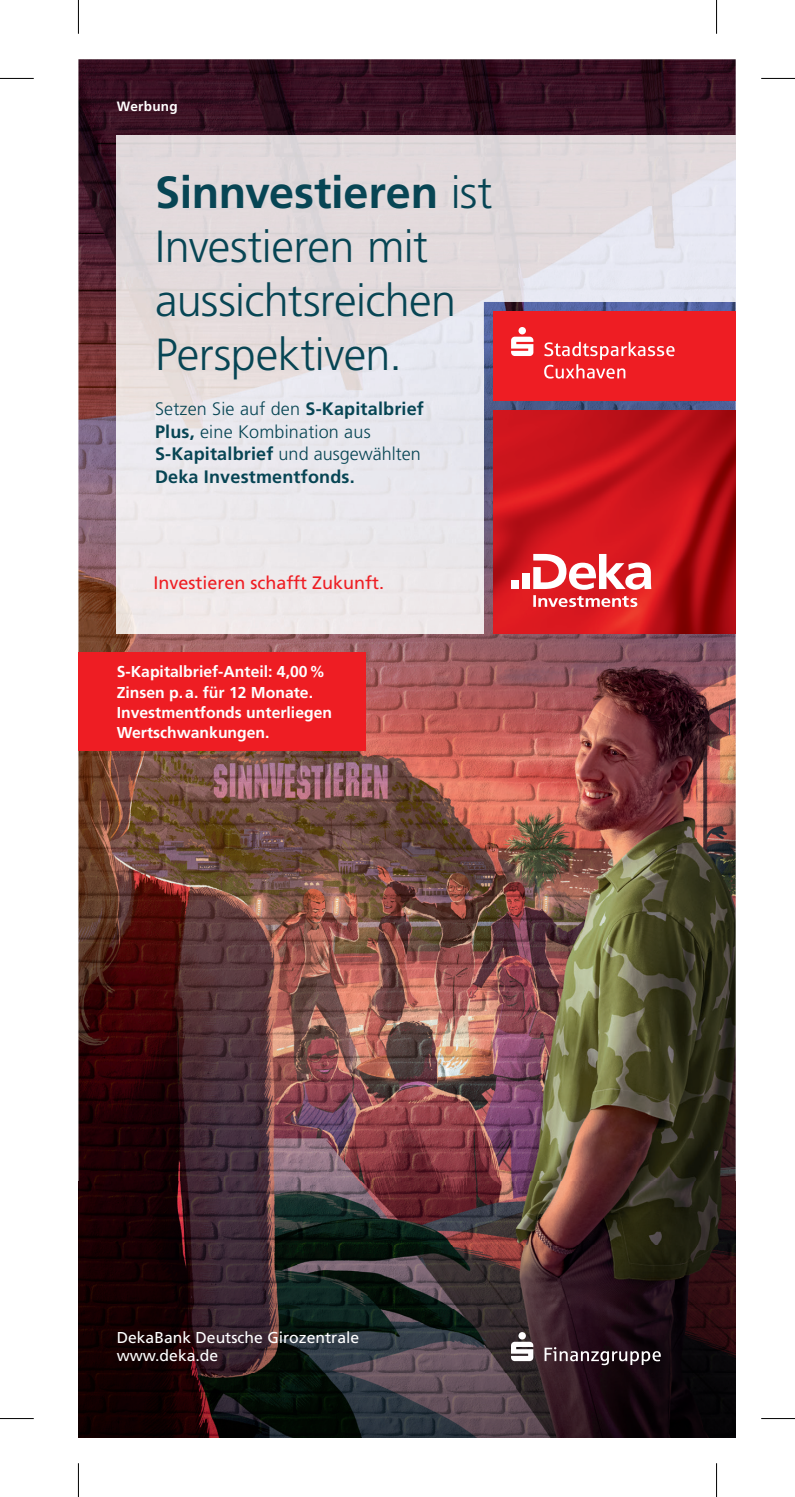
<style>
.page{position:relative;width:795px;height:1497px;background:#fff}
.page>*{position:absolute;margin:0;border:0;box-sizing:border-box;transform-origin:0 0}
.t1{font:300 45px/54px "Deka Frutiger OTPS";letter-spacing:-.015em;color:#074554}
.t2{font:700 18px/22.5px "Deka Frutiger OTPS";letter-spacing:.01em;color:#074554}
.t3{font:18px "Deka Frutiger OTPS";color:#ee1d23}
.t4{font:700 15.75px/20.2px "Deka Frutiger OTPS";color:#fff}
.t5{font:15.75px/18px "Deka Frutiger OTPS";color:#fff}
.t6{font:700 13.5px "Deka Frutiger OTPS";letter-spacing:.02em;color:#fff}
.s1{font-weight:700}
.s2{font-weight:300}
</style>
<div class="page">
<img style="left:78px;top:59px;width:657px;height:1122px">
<img style="left:117px;top:136px;width:618px;height:142px">
<img style="left:117px;top:278px;width:464px;height:71px">
<div style="left:581px;top:278px;width:154px;height:24px;background:#e7e9f3"></div>
<img style="left:117px;top:349px;width:366px;height:284px">
<img style="left:78px;top:1181px;width:657px;height:256px">
<svg style="left:511px;top:1331px;width:22px;height:29px"></svg>
<svg style="left:544px;top:1346px;width:116px;height:18px"></svg>
<div style="left:493px;top:311px;width:242px;height:89px;background:#ee1d23"></div>
<svg style="left:544px;top:342px;width:130px;height:36px"></svg>
<svg style="left:511px;top:327px;width:22px;height:29px"></svg>
<img style="left:493px;top:410px;width:242px;height:223px">
<svg style="left:533px;top:554px;width:118px;height:35px"></svg>
<div style="left:522px;top:573px;width:7px;height:16px;background:#fff"></div>
<div style="left:511px;top:580px;width:7px;height:9px;background:#fff"></div>
<svg style="left:533px;top:595px;width:104px;height:12px"></svg>
<div style="left:78px;top:652px;width:287px;height:98px;background:#ee1d23"></div>
<hr style="left:0;top:78px;width:34px;height:1px;background:#000">
<hr style="left:761px;top:78px;width:34px;height:1px;background:#000">
<hr style="left:0;top:1417px;width:34px;height:1px;background:#000">
<hr style="left:761px;top:1417px;width:34px;height:1px;background:#000">
<hr style="left:78px;top:0;width:1px;height:34px;background:#000">
<hr style="left:78px;top:1462px;width:1px;height:34px;background:#000">
<hr style="left:716px;top:0;width:1px;height:34px;background:#000">
<hr style="left:716px;top:1462px;width:1px;height:34px;background:#000">
<p class="t6" style="left:117px;top:98px;width:62px">Werbung</p>
<h1 class="t1" style="left:155px;top:165px;width:339px"><span class="s1">Sinnvestieren</span> ist<br>Investieren mit aussichtsreichen<br>Perspektiven.</h1>
<p class="t2" style="left:155px;top:397px;width:270px"><span class="s2">Setzen Sie auf den</span> S-Kapitalbrief<br>Plus, <span class="s2">eine Kombination aus<br></span>S-Kapitalbrief <span class="s2">und ausgewählten<br></span>Deka Investmentfonds.</p>
<p class="t3" style="left:153px;top:572px;width:232px">Investieren schafft Zukunft.</p>
<p class="t4" style="left:117px;top:661px;width:217px">S-Kapitalbrief-Anteil: 4,00 %<br>Zinsen p. a. für 12 Monate.<br>Investmentfonds unterliegen<br>Wertschwankungen.</p>
<p class="t5" style="left:117px;top:1328px;width:244px">DekaBank Deutsche Girozentrale www.deka.de</p>
</div>
